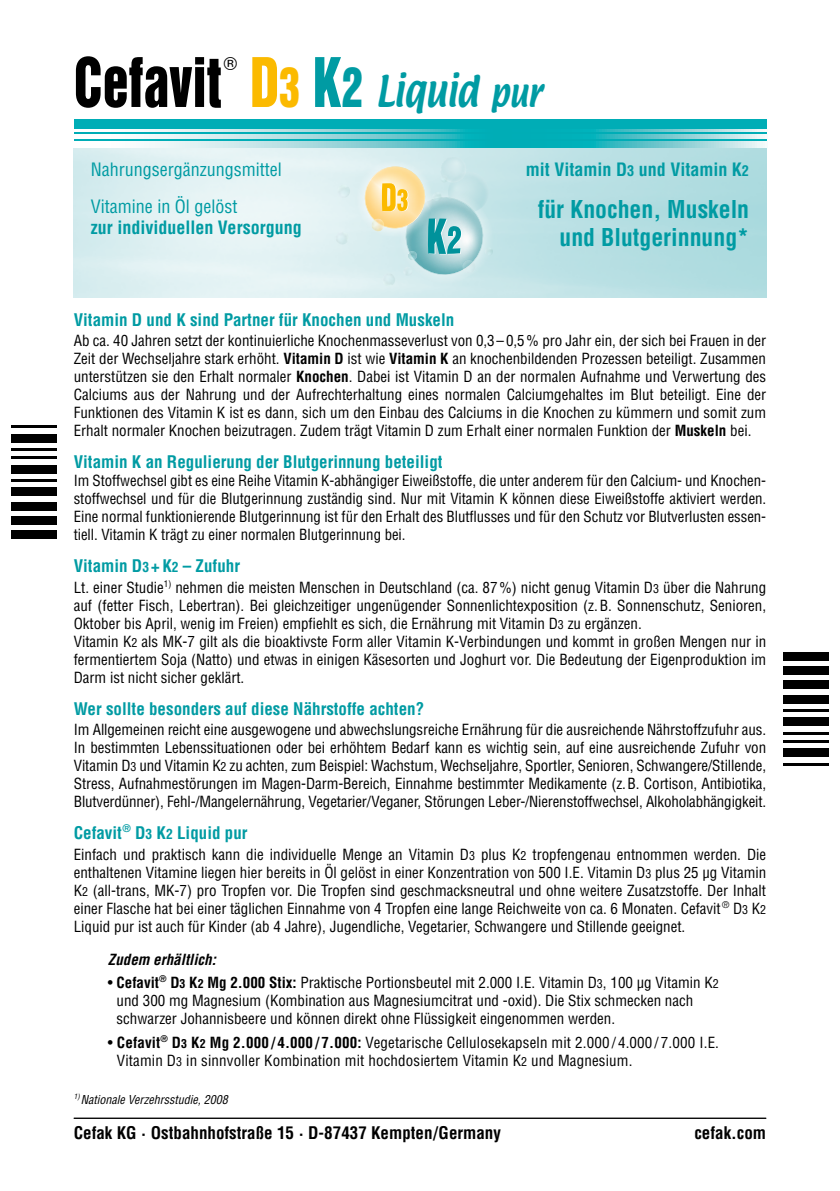
<style>
.page{position:relative;width:840px;height:1191px;background:#fff}
.page>*{position:absolute;margin:0;border:0;box-sizing:border-box;transform-origin:0 0}
.t1{font:62.4px "Helvetica Inserat";color:#000;scale:.83 1}
.t2{font:38.4px "Textile";letter-spacing:-.005em;color:#009ba3;scale:.83 1}
.t3{font:700 condensed 24px/28.8px "Helvetica";color:#009ba3;text-align:right}
.t4{font:700 condensed 18px "Helvetica";color:#009ba3}
.t5{font:condensed 18px/36.8px "Helvetica";color:#009ba3}
.t6{font:18px "Helvetica";color:#000}
.t7{font:700 condensed 17px "Helvetica";color:#009ba3}
.t8{font:700 condensed 17px "Helvetica";color:#000}
.t9{font:condensed 15px/18px "Helvetica";color:#000;text-align:justify}
.t10{font:italic 700 condensed 15px "Helvetica";color:#000}
.t11{font:italic condensed 12px "Helvetica";color:#000}
.s1{font-family:"Helvetica Inserat";font-size:62.4px;color:#fbba00}
.s2{font-family:"Helvetica Inserat";font-size:50px;color:#fbba00}
.s3{font-family:"Helvetica Inserat";font-size:62.4px}
.s4{font-family:"Helvetica Inserat";font-size:50px}
.s5{font-size:33.6px}
.s6{font-size:14.4px}
.s7{font-weight:700}
.s8{font-size:13.6px}
.s9{font-size:12px}
.s10{font-weight:700;font-size:12px}
</style>
<div class="page">
<img style="left:74px;top:147px;width:691px;height:151px">
<svg style="left:335px;top:147px;width:177px;height:139px"></svg>
<hr style="left:11px;top:425px;width:46px;height:3px;background:#000">
<div style="left:11px;top:434px;width:46px;height:8px;background:#000"></div>
<hr style="left:11px;top:448px;width:46px;height:3px;background:#000">
<hr style="left:11px;top:456px;width:46px;height:3px;background:#000">
<div style="left:11px;top:465px;width:46px;height:8px;background:#000"></div>
<hr style="left:11px;top:479px;width:46px;height:3px;background:#000">
<div style="left:11px;top:488px;width:46px;height:8px;background:#000"></div>
<div style="left:11px;top:502px;width:46px;height:8px;background:#000"></div>
<div style="left:11px;top:516px;width:46px;height:8px;background:#000"></div>
<div style="left:11px;top:530px;width:46px;height:9px;background:#000"></div>
<hr style="left:782px;top:763px;width:46px;height:2px;background:#000">
<div style="left:782px;top:748px;width:46px;height:9px;background:#000"></div>
<hr style="left:782px;top:740px;width:46px;height:3px;background:#000">
<hr style="left:782px;top:731px;width:46px;height:3px;background:#000">
<div style="left:782px;top:717px;width:46px;height:9px;background:#000"></div>
<hr style="left:782px;top:709px;width:46px;height:2px;background:#000">
<div style="left:782px;top:694px;width:46px;height:9px;background:#000"></div>
<div style="left:782px;top:680px;width:46px;height:9px;background:#000"></div>
<div style="left:782px;top:666px;width:46px;height:9px;background:#000"></div>
<div style="left:782px;top:652px;width:46px;height:8px;background:#000"></div>
<hr style="left:74px;top:1117px;width:691px;height:1px;background:#000">
<div style="left:74px;top:119px;width:691px;height:28px;background:#00adb6"></div>
<svg style="left:74px;top:142px;width:691px;height:5px"></svg>
<svg style="left:74px;top:135px;width:691px;height:4px"></svg>
<svg style="left:74px;top:129px;width:691px;height:3px"></svg>
<h1 class="t1" style="left:74px;top:45px;width:179px">Cefavit</h1>
<p class="t6" style="left:224px;top:50px;width:15px">®</p>
<h2 class="t2" style="left:250px;top:64px;width:352px"><span class="s1">D</span><span class="s2">3</span> <span class="s3">K</span><span class="s4">2</span> Liquid <span class="s5">pur</span></h2>
<p class="t5" style="left:91px;top:151px;width:192px">Nahrungsergänzungsmittel<br>Vitamine in Öl gelöst</p>
<p class="t4" style="left:91px;top:217px;width:212px">zur individuellen Versorgung</p>
<p class="t4" style="left:525px;top:158px;width:224px">mit Vitamin D<span class="s6">3</span> und Vitamin K<span class="s6">2</span></p>
<h3 class="t3" style="left:537px;top:194px;width:213px">für Knochen, Muskeln und Blutgerinnung*</h3>
<p class="t7" style="left:74px;top:309px;width:382px">Vitamin D und K sind Partner für Knochen und Muskeln</p>
<p class="t9" style="left:74px;top:332px;width:693px">Ab ca. 40 Jahren setzt der kontinuierliche Knochenmasseverlust von 0,3–0,5% pro Jahr ein, der sich bei Frauen in der Zeit der Wechseljahre stark erhöht. <span class="s7">Vitamin D</span> ist wie <span class="s7">Vitamin K</span> an knochenbildenden Prozessen beteiligt. Zusammen unterstützen sie den Erhalt normaler <span class="s7">Knochen</span>. Dabei ist Vitamin D an der normalen Aufnahme und Verwertung des Calciums aus der Nahrung und der Aufrechterhaltung eines normalen Calciumgehaltes im Blut beteiligt. Eine der Funktionen des Vitamin K ist es dann, sich um den Einbau des Calciums in die Knochen zu kümmern und somit zum Erhalt normaler Knochen beizutragen. Zudem trägt Vitamin D zum Erhalt einer normalen Funktion der <span class="s7">Muskeln</span> bei.</p>
<p class="t7" style="left:74px;top:451px;width:370px">Vitamin K an Regulierung der Blutgerinnung beteiligt</p>
<p class="t9" style="left:74px;top:471px;width:693px">Im Stoffwechsel gibt es eine Reihe Vitamin K-abhängiger Eiweißstoffe, die unter anderem für den Calcium- und Knochen&shy;stoffwechsel und für die Blutgerinnung zuständig sind. Nur mit Vitamin K können diese Eiweißstoffe aktiviert werden.<br>Eine normal funktionierende Blutgerinnung ist für den Erhalt des Blutflusses und für den Schutz vor Blutverlusten essen&shy;tiell. Vitamin K trägt zu einer normalen Blutgerinnung bei.</p>
<p class="t7" style="left:74px;top:555px;width:168px">Vitamin D<span class="s8">3</span> + K<span class="s8">2</span> – Zufuhr</p>
<p class="t9" style="left:74px;top:578px;width:693px;text-align:left">Lt. einer Studie<sup>1)</sup> nehmen die meisten Menschen in Deutschland (ca. 87%) nicht genug Vitamin D<span class="s9">3</span> über die Nahrung auf (fetter Fisch, Lebertran). Bei gleichzeitiger ungenügender Sonnenlichtexposition (z.B. Sonnenschutz, Senioren, Oktober bis April, wenig im Freien) empfiehlt es sich, die Ernährung mit Vitamin D<span class="s9">3</span> zu ergänzen.<br>Vitamin K<span class="s9">2</span> als MK-7 gilt als die bioaktivste Form aller Vitamin K-Verbindungen und kommt in großen Mengen nur in fermentiertem Soja (Natto) und etwas in einigen Käsesorten und Joghurt vor. Die Bedeutung der Eigenproduktion im Darm ist nicht sicher geklärt.</p>
<p class="t7" style="left:74px;top:697px;width:352px">Wer sollte besonders auf diese Nährstoffe achten?</p>
<p class="t9" style="left:74px;top:721px;width:693px">Im Allgemeinen reicht eine ausgewogene und abwechslungsreiche Ernährung für die ausreichende Nährstoffzufuhr aus.<br>In bestimmten Lebenssituationen oder bei erhöhtem Bedarf kann es wichtig sein, auf eine ausreichende Zufuhr von Vitamin D<span class="s9">3</span> und Vitamin K<span class="s9">2</span> zu achten, zum Beispiel: Wachstum, Wechseljahre, Sportler, Senioren, Schwangere/Stillende, Stress, Aufnahmestörungen im Magen-Darm-Bereich, Einnahme bestimmter Medikamente (z.B. Cortison, Antibiotika, Blutverdünner), Fehl-/Mangelernährung, Vegetarier/Veganer, Störungen Leber-/Nierenstoffwechsel, Alkoholabhängigkeit.</p>
<p class="t7" style="left:74px;top:822px;width:175px">Cefavit<sup>®</sup> D<span class="s8">3</span> K<span class="s8">2</span> Liquid pur</p>
<p class="t9" style="left:74px;top:845px;width:693px">Einfach und praktisch kann die individuelle Menge an Vitamin D<span class="s9">3</span> plus K<span class="s9">2</span> tropfengenau entnommen werden. Die enthaltenen Vitamine liegen hier bereits in Öl gelöst in einer Konzentration von 500 I.E. Vitamin D<span class="s9">3</span> plus 25 µg Vitamin K<span class="s9">2</span> (all-trans, MK-7) pro Tropfen vor. Die Tropfen sind geschmacksneutral und ohne weitere Zusatzstoffe. Der Inhalt einer Flasche hat bei einer täglichen Einnahme von 4 Tropfen eine lange Reichweite von ca. 6 Monaten. Cefavit <sup>®</sup> D<span class="s9">3</span> K<span class="s9">2<br></span>Liquid pur ist auch für Kinder (ab 4 Jahre), Jugendliche, Vegetarier, Schwangere und Stillende geeignet.</p>
<p class="t10" style="left:108px;top:950px;width:109px">Zudem erhältlich:</p>
<p class="t9" style="left:116px;top:974px;width:603px;text-align:left;text-indent:-9px">• <span class="s7">Cefavit</span><sup>®</sup> <span class="s7">D</span><span class="s10">3</span> <span class="s7">K</span><span class="s10">2</span> <span class="s7">Mg 2.000 Stix:</span> Praktische Portionsbeutel mit 2.000 I.E. Vitamin D<span class="s9">3</span>, 100 µg Vitamin K<span class="s9">2 </span>und 300 mg Magnesium (Kombination aus Magnesiumcitrat und -oxid). Die Stix schmecken nach schwarzer Johannisbeere und können direkt ohne Flüssigkeit eingenommen werden.</p>
<p class="t9" style="left:117px;top:1033px;width:603px;text-indent:-9px">• <span class="s7">Cefavit</span><sup>®</sup> <span class="s7">D</span><span class="s10">3</span> <span class="s7">K</span><span class="s10">2</span> <span class="s7">Mg 2.000 / 4.000 / 7.000:</span> Vegetarische Cellulosekapseln mit 2.000 / 4.000 / 7.000 I.E.<br>Vitamin D<span class="s9">3</span> in sinnvoller Kombination mit hochdosiertem Vitamin K<span class="s9">2</span> und Magnesium.</p>
<p class="t11" style="left:74px;top:1092px;width:155px"><sup>1)</sup>Nationale Verzehrsstudie, 2008</p>
<p class="t8" style="left:74px;top:1122px;width:428px">Cefak KG · Ostbahnhofstraße 15 · D-87437 Kempten/Germany</p>
<p class="t8" style="left:694px;top:1122px;width:73px">cefak.com</p>
</div>
